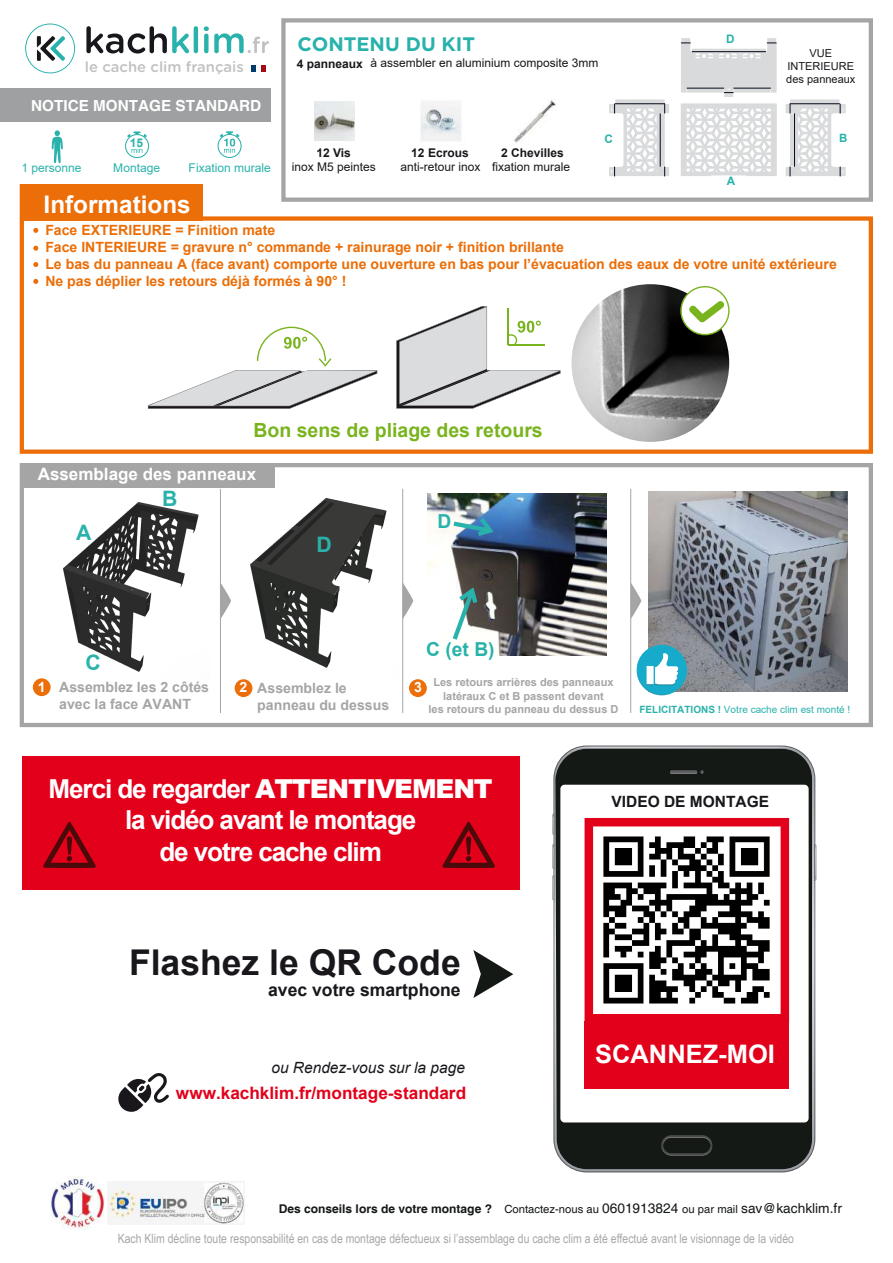
<style>
.page{position:relative;width:893px;height:1263px;background:#fff}
.page>*{position:absolute;margin:0;border:0;box-sizing:border-box;transform-origin:0 0}
.t1{font:700 35.55px "Arial";color:#1a171c}
.t2{font:700 26.1px/31.3px "Arial";letter-spacing:-.04em;color:#fff;text-align:center}
.t3{font:700 25.5px "Arial";color:#fff}
.t4{font:700 24.3px "Arial";color:#fff}
.t5{font:700 21.3px "Arial";color:#29b2ab}
.t6{font:700 19.5px "Arial";color:#79b41e}
.t7{font:700 19.5px "Gotham";color:#29b2ab}
.t8{font:700 19.2px "Arial";color:#29b2ab}
.t9{font:700 17.55px "Arial";color:#1a171c}
.t10{font:700 17.25px "Arial";color:#e2001a}
.t11{font:700 16.95px "Arial";color:#fff}
.t12{font:italic 15.45px "Arial";color:#1a171c}
.t13{font:700 15.45px "Arial";color:#1a171c}
.t14{font:700 15.3px "Helvetica";color:#fff}
.t15{font:500 14.85px "Gotham Rounded";color:#c0c1c2}
.t16{font:700 14.1px/17px "Arial";color:#eb6e08}
.t17{font:700 14.1px/17px "Arial";color:#a5a5a5}
.t18{font:700 14.1px "Arial";color:#fff}
.t19{font:12.75px "Arial Narrow";color:#a7a8aa}
.t20{font:12px "Arial";color:#1a171c}
.t21{font:700 12px "Helvetica";color:#141916}
.t22{font:12px "Arial";color:#29b2ab}
.t23{font:700 12px "Arial";color:#1a171c}
.t24{font:700 12px "Arial";color:#29b2ab}
.t25{font:700 11.7px "Arial";color:#29b2ab}
.t26{font:700 11.4px "Arial";color:#29b2ab}
.t27{font:700 11.1px/13.2px "Arial";color:#a5a5a5;text-align:center}
.t28{font:10.95px/13.2px "Arial";color:#1a171c;text-align:center}
.t29{font:10.05px "Arial";color:#29b2ab}
.s1{font-weight:700}
.s2{font-weight:900}
.s3{font-weight:400;font-size:11.25px}
.s4{font-weight:400;font-size:13.65px}
</style>
<div class="page">
<img style="left:514px;top:100px;width:43px;height:43px">
<img style="left:420px;top:101px;width:41px;height:40px">
<img style="left:315px;top:101px;width:39px;height:40px">
<div style="left:0;top:88px;width:271px;height:33px;background:#9ea0a2"></div>
<img style="left:36px;top:502px;width:163px;height:178px">
<div style="left:20px;top:463px;width:853px;height:264px;border:4px solid #a5a5a5"></div>
<svg style="left:218px;top:134px;width:24px;height:24px"></svg>
<div style="left:219px;top:135px;width:22px;height:22px;background:#fff;border-radius:50%"></div>
<svg style="left:220px;top:131px;width:20px;height:22px"></svg>
<svg style="left:51px;top:130px;width:12px;height:33px"></svg>
<svg style="left:125px;top:134px;width:24px;height:24px"></svg>
<div style="left:126px;top:135px;width:22px;height:22px;background:#fff;border-radius:50%"></div>
<svg style="left:127px;top:131px;width:20px;height:6px"></svg>
<svg style="left:131px;top:148px;width:11px;height:5px"></svg>
<svg style="left:19px;top:184px;width:854px;height:270px"></svg>
<div style="left:20px;top:184px;width:183px;height:37px;background:#eb6e08"></div>
<img style="left:649px;top:491px;width:198px;height:200px">
<img style="left:427px;top:494px;width:180px;height:161px">
<svg style="left:449px;top:571px;width:43px;height:73px"></svg>
<svg style="left:449px;top:513px;width:48px;height:26px"></svg>
<img style="left:636px;top:645px;width:51px;height:50px;border-radius:25px">
<svg style="left:251px;top:65px;width:15px;height:7px"></svg>
<svg style="left:86px;top:26px;width:103px;height:28px"></svg>
<hr style="left:194px;top:26px;width:4px;height:27px;background:#29b2ab;border-radius:2px">
<svg style="left:204px;top:26px;width:65px;height:27px"></svg>
<svg style="left:25px;top:24px;width:50px;height:49px"></svg>
<div style="left:22px;top:463px;width:253px;height:24px;background:#a5a5a5"></div>
<div style="left:33px;top:678px;width:18px;height:18px;background:#eb6e08;border-radius:50%"></div>
<img style="left:250px;top:510px;width:137px;height:158px">
<svg style="left:251px;top:498px;width:134px;height:97px"></svg>
<svg style="left:221px;top:583px;width:10px;height:35px"></svg>
<hr style="left:220px;top:489px;width:1px;height:224px;background:#a5a5a5">
<svg style="left:403px;top:582px;width:10px;height:37px"></svg>
<hr style="left:402px;top:489px;width:1px;height:224px;background:#a5a5a5">
<svg style="left:631px;top:582px;width:10px;height:37px"></svg>
<hr style="left:630px;top:489px;width:1px;height:224px;background:#a5a5a5">
<div style="left:235px;top:679px;width:17px;height:18px;background:#eb6e08;border-radius:50%"></div>
<div style="left:409px;top:679px;width:18px;height:18px;background:#eb6e08;border-radius:50%"></div>
<svg style="left:33px;top:228px;width:5px;height:5px"></svg>
<svg style="left:33px;top:246px;width:5px;height:5px"></svg>
<svg style="left:33px;top:262px;width:5px;height:5px"></svg>
<svg style="left:33px;top:279px;width:5px;height:5px"></svg>
<svg style="left:148px;top:327px;width:229px;height:82px"></svg>
<svg style="left:396px;top:306px;width:164px;height:103px"></svg>
<img style="left:571px;top:284px;width:158px;height:158px;border-radius:79px">
<svg style="left:680px;top:286px;width:50px;height:49px"></svg>
<div style="left:281px;top:18px;width:592px;height:184px;border:4px solid #a5a5a5"></div>
<svg style="left:681px;top:103px;width:96px;height:73px"></svg>
<svg style="left:786px;top:99px;width:60px;height:77px"></svg>
<svg style="left:609px;top:99px;width:60px;height:77px"></svg>
<svg style="left:681px;top:38px;width:96px;height:59px"></svg>
<hr style="left:687px;top:88px;width:37px;height:1px;background:#08091c">
<hr style="left:734px;top:88px;width:36px;height:1px;background:#08091c">
<img style="left:108px;top:1182px;width:137px;height:43px">
<img style="left:51px;top:1176px;width:53px;height:54px">
<div style="left:22px;top:756px;width:498px;height:134px;background:#e2001a"></div>
<svg style="left:118px;top:1073px;width:51px;height:39px"></svg>
<svg style="left:43px;top:822px;width:53px;height:46px"></svg>
<svg style="left:442px;top:822px;width:53px;height:46px"></svg>
<svg style="left:473px;top:950px;width:40px;height:48px"></svg>
<div style="left:813px;top:844px;width:3px;height:37px;border:1px solid #9a9c9d"></div>
<svg style="left:553px;top:745px;width:262px;height:427px;background:#393d3b"></svg>
<svg style="left:554px;top:747px;width:260px;height:34px;background:#292d2b"></svg>
<div style="left:560px;top:785px;width:249px;height:337px;background:#fff;border-radius:4px"></div>
<div style="left:585px;top:1021px;width:204px;height:68px;background:#e2001a"></div>
<svg style="left:585px;top:818px;width:204px;height:203px"></svg>
<p class="t15" style="left:85px;top:56px;width:160px">le cache clim français</p>
<p class="t14" style="left:31px;top:96px;width:232px">NOTICE MONTAGE STANDARD</p>
<p class="t24" style="left:130px;top:134px;width:15px">15</p>
<p class="t22" style="left:21px;top:160px;width:62px">1 personne</p>
<p class="t22" style="left:113px;top:160px;width:48px">Montage</p>
<p class="t22" style="left:189px;top:160px;width:84px">Fixation murale</p>
<h3 class="t4" style="left:44px;top:187px;width:149px">Informations</h3>
<h3 class="t7" style="left:297px;top:31px;width:179px">CONTENU DU KIT</h3>
<p class="t20" style="left:297px;top:55px;width:303px"><span class="s1">4 panneaux</span> à assembler en aluminium composite 3mm</p>
<p class="t25" style="left:726px;top:31px;width:10px">D</p>
<p class="t28" style="left:786px;top:46px;width:71px">VUE<br>INTERIEURE des panneaux</p>
<p class="t23" style="left:316px;top:145px;width:36px">12 Vis</p>
<p class="t20" style="left:292px;top:158px;width:86px">inox M5 peintes</p>
<p class="t23" style="left:411px;top:145px;width:59px">12 Ecrous</p>
<p class="t20" style="left:400px;top:158px;width:82px">anti-retour inox</p>
<p class="t23" style="left:501px;top:145px;width:64px">2 Chevilles</p>
<p class="t20" style="left:492px;top:158px;width:80px">fixation murale</p>
<p class="t25" style="left:605px;top:130px;width:10px">C</p>
<p class="t26" style="left:839px;top:130px;width:10px">B</p>
<p class="t25" style="left:727px;top:173px;width:10px">A</p>
<p class="t16" style="left:45px;top:222px;width:793px">Face EXTERIEURE = Finition mate<br>Face INTERIEURE = gravure n° commande + rainurage noir + finition brillante<br>Le bas du panneau A (face avant) comporte une ouverture en bas pour l’évacuation des eaux de votre unité extérieure Ne pas déplier les retours déjà formés à 90° !</p>
<h3 class="t6" style="left:253px;top:417px;width:291px">Bon sens de pliage des retours</h3>
<p class="t11" style="left:38px;top:462px;width:220px">Assemblage des panneaux</p>
<h3 class="t5" style="left:76px;top:518px;width:17px">A</h3>
<h3 class="t5" style="left:162px;top:483px;width:17px">B</h3>
<h3 class="t5" style="left:317px;top:530px;width:17px">D</h3>
<h3 class="t8" style="left:437px;top:508px;width:15px">D</h3>
<p class="t18" style="left:38px;top:677px;width:9px">1</p>
<h3 class="t5" style="left:86px;top:647px;width:17px">C</h3>
<p class="t17" style="left:59px;top:679px;width:151px">Assemblez les 2 côtés avec la face AVANT</p>
<h3 class="t8" style="left:426px;top:635px;width:70px">C (et B)</h3>
<p class="t18" style="left:240px;top:677px;width:9px">2</p>
<p class="t18" style="left:414px;top:677px;width:9px">3</p>
<p class="t17" style="left:257px;top:680px;width:133px">Assemblez le panneau du dessus</p>
<p class="t27" style="left:428px;top:676px;width:192px">Les retours arrières des panneaux latéraux C et B passent devant<br>les retours du panneau du dessus D</p>
<p class="t29" style="left:639px;top:702px;width:212px"><span class="s1">FELICITATIONS !</span> Votre cache clim est monté !</p>
<h2 class="t2" style="left:49px;top:773px;width:446px">Merci de regarder <span class="s2">ATTENTIVEMENT</span></h2>
<h2 class="t2" style="left:125px;top:805px;width:293px">la vidéo avant le montage de votre cache clim</h2>
<h1 class="t1" style="left:129px;top:937px;width:333px">Flashez le QR Code</h1>
<p class="t9" style="left:268px;top:977px;width:194px">avec votre smartphone</p>
<p class="t12" style="left:271px;top:1058px;width:195px">ou Rendez-vous sur la page</p>
<p class="t10" style="left:176px;top:1081px;width:292px">www.kachklim.fr/montage-standard</p>
<p class="t13" style="left:611px;top:791px;width:159px">VIDEO DE MONTAGE</p>
<h3 class="t3" style="left:595px;top:1036px;width:181px">SCANNEZ-MOI</h3>
<p class="t21" style="left:279px;top:1201px;width:565px">Des conseils lors de votre montage ? <span class="s3">Contactez-nous au</span> <span class="s4">0601913824</span> <span class="s3">ou par mail</span> <span class="s4">sav@kachklim.fr</span></p>
<p class="t19" style="left:118px;top:1229px;width:678px">Kach Klim décline toute responsabilité en cas de montage défectueux si l’assemblage du cache clim a été effectué avant le visionnage de la vidéo</p>
</div>
